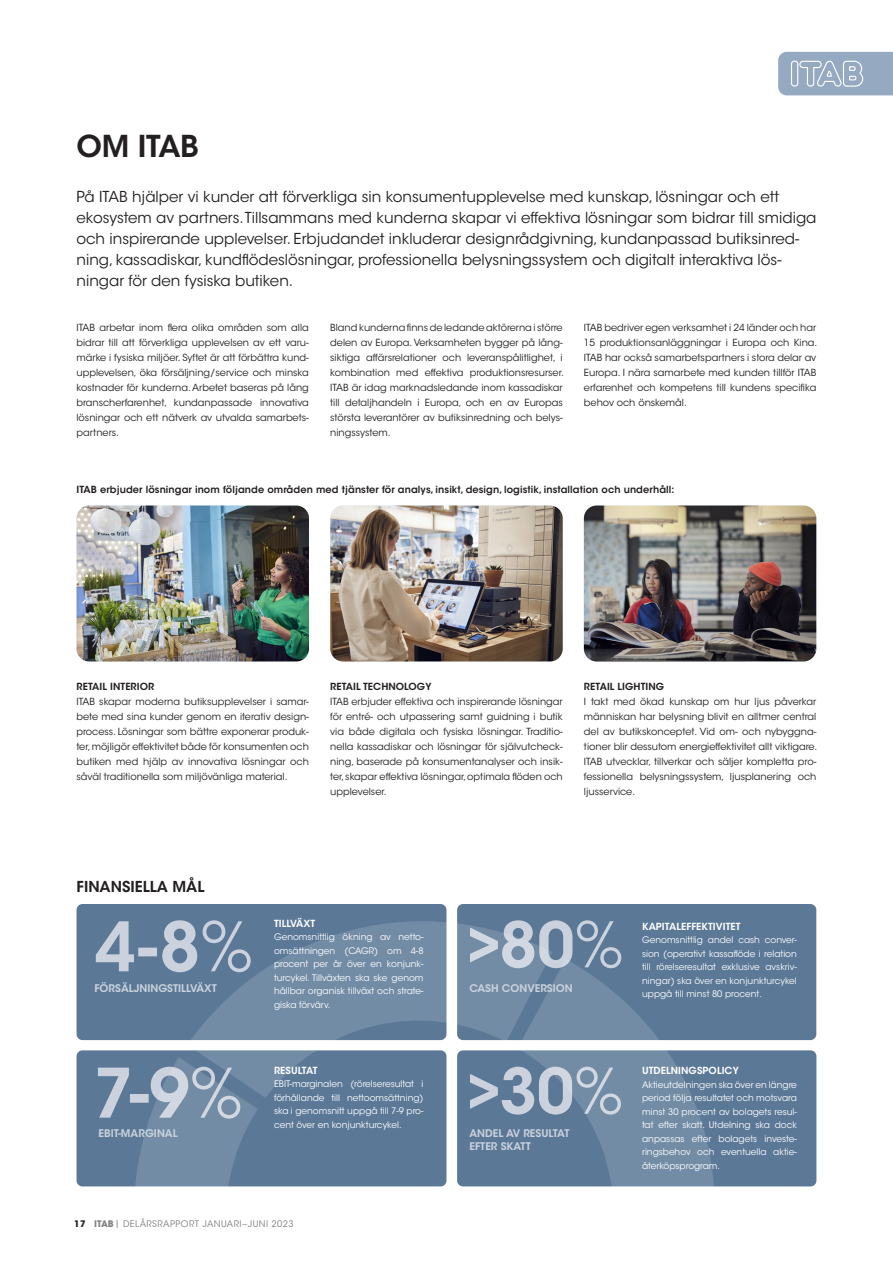
<style>
.page{position:relative;width:893px;height:1263px;background:#fff}
.page>*{position:absolute;margin:0;border:0;box-sizing:border-box;transform-origin:0 0}
.Huvudrubrik{font:600 30px "ITC Avant Garde Std";letter-spacing:-.01em;color:#231f20}
.Ingress{font:15px/21px "ITC Avant Garde Std";color:#231f20}
.Notrubrik{font:600 15px "ITC Avant Garde Std";color:#231f20}
.t1{font:600 10.5px/13.5px "ITC Avant Garde Std";color:#cbd2dd}
.Brödtext{font:9.75px/15px "ITC Avant Garde Std";color:#231f20;text-align:justify}
.Mellanrubrik_nivå_2{font:600 9.75px "ITC Avant Garde Std";letter-spacing:.01em;color:#231f20}
.Mellanrubrik_nivå_1{font:600 9.75px "ITC Avant Garde Std";letter-spacing:.01em;color:#fff}
.Mellanrubrik_nivå_1-2{font:600 9.75px "ITC Avant Garde Std";letter-spacing:.01em;color:#231f20}
.Bildtext{font:9px/13.5px "ITC Avant Garde Std";color:#fff;text-align:justify}
.t2{font:9px "ITC Avant Garde Std";letter-spacing:.05em;color:#808285}
.s1{font-weight:700;color:#231f20}
.s2{font-weight:700}
</style>
<div class="page">
<svg style="left:778px;top:52px;width:115px;height:43px;background:#9eb1c5"></svg>
<div style="left:77px;top:904px;width:369px;height:136px;background:#5b7897;border-radius:6px"></div>
<svg style="left:96px;top:937px;width:12px;height:26px"></svg>
<div style="left:457px;top:904px;width:359px;height:136px;background:#5b7897;border-radius:6px"></div>
<div style="left:457px;top:1050px;width:359px;height:136px;background:#5b7897;border-radius:6px"></div>
<div style="left:77px;top:1050px;width:369px;height:136px;background:#5b7897;border-radius:6px"></div>
<svg style="left:98px;top:1067px;width:10px;height:51px"></svg>
<img style="left:77px;top:505px;width:232px;height:156px">
<img style="left:330px;top:505px;width:233px;height:156px">
<img style="left:584px;top:505px;width:232px;height:156px">
<svg style="left:108px;top:904px;width:627px;height:282px"></svg>
<p class="Huvudrubrik" style="left:77px;top:127px;width:124px">OM ITAB</p>
<p class="Ingress" style="left:77px;top:187px;width:741px">På ITAB hjälper vi kunder att förverkliga sin konsumentupplevelse med kunskap, lösningar och ett ekosystem av partners. Tillsammans med kunderna skapar vi effektiva lösningar som bidrar till smidiga och inspirerande upplevelser. Erbjudandet inkluderar designrådgivning, kundanpassad butiksinred&shy;ning, kassadiskar, kundflödeslösningar, professionella belysningssystem och digitalt interaktiva lös&shy;ningar för den fysiska butiken.</p>
<p class="Brödtext" style="left:77px;top:320px;width:234px">ITAB arbetar inom flera olika områden som alla bidrar till att förverkliga upplevelsen av ett varu&shy;märke i fysiska miljöer. Syftet är att förbättra kund&shy;upplevelsen, öka försäljning/service och minska kostnader för kunderna. Arbetet baseras på lång branscherfarenhet, kundanpassade innovativa lösningar och ett nätverk av utvalda samarbets&shy;partners.</p>
<p class="Brödtext" style="left:330px;top:320px;width:235px">Bland kunderna finns de ledande aktörerna i större delen av Europa. Verksamheten bygger på lång&shy;siktiga affärsrelationer och leveranspålitlighet, i kombination med effektiva produktionsresurser.<br>ITAB är idag marknadsledande inom kassadiskar till detaljhandeln i Europa, och en av Europas största leverantörer av butiksinredning och belys&shy;ningssystem.</p>
<p class="Brödtext" style="left:584px;top:320px;width:235px">ITAB bedriver egen verksamhet i 24 länder och har 15 produktionsanläggningar i Europa och Kina.<br>ITAB har också samarbetspartners i stora delar av Europa. I nära samarbete med kunden tillför ITAB erfarenhet och kompetens till kundens specifika behov och önskemål.</p>
<p class="Mellanrubrik_nivå_2" style="left:77px;top:483px;width:599px">ITAB erbjuder lösningar inom följande områden med tjänster för analys, insikt, design, logistik, installation och underhåll:</p>
<p class="Mellanrubrik_nivå_1-2" style="left:77px;top:680px;width:79px">RETAIL INTERIOR</p>
<p class="Brödtext" style="left:77px;top:694px;width:234px">ITAB skapar moderna butiksupplevelser i samar&shy;bete med sina kunder genom en iterativ design&shy;process. Lösningar som bättre exponerar produk&shy;ter, möjligör effektivitet både för konsumenten och butiken med hjälp av innovativa lösningar och såväl traditionella som miljövänliga material.</p>
<p class="Mellanrubrik_nivå_1-2" style="left:330px;top:680px;width:103px">RETAIL TECHNOLOGY</p>
<p class="Brödtext" style="left:330px;top:694px;width:234px">ITAB erbjuder effektiva och inspirerande lösningar för entré- och utpassering samt guidning i butik via både digitala och fysiska lösningar. Traditio&shy;nella kassadiskar och lösningar för självutcheck&shy;ning, baserade på konsumentanalyser och insik&shy;ter, skapar effektiva lösningar, optimala flöden och upplevelser.</p>
<p class="Mellanrubrik_nivå_1-2" style="left:584px;top:680px;width:82px">RETAIL LIGHTING</p>
<p class="Brödtext" style="left:584px;top:694px;width:235px">I takt med ökad kunskap om hur ljus påverkar människan har belysning blivit en alltmer central del av butikskonceptet. Vid om- och nybyggna&shy;tioner blir dessutom energieffektivitet allt viktigare.<br>ITAB utvecklar, tillverkar och säljer kompletta pro&shy;fessionella belysningssystem, ljusplanering och ljusservice.</p>
<p class="Notrubrik" style="left:77px;top:877px;width:129px">FINANSIELLA MÅL</p>
<p class="t1" style="left:94px;top:982px;width:124px">FÖRSÄLJNINGSTILLVÄXT</p>
<p class="t1" style="left:99px;top:1126px;width:80px">EBIT-MARGINAL</p>
<p class="Mellanrubrik_nivå_1" style="left:274px;top:917px;width:43px">TILLVÄXT</p>
<p class="Bildtext" style="left:274px;top:930px;width:151px">Genomsnittlig ökning av netto&shy;omsättningen (CAGR) om 4-8 procent per år över en konjunk&shy;turcykel. Tillväxten ska ske genom hållbar organisk tillväxt och strate&shy;giska förvärv.</p>
<p class="Mellanrubrik_nivå_1" style="left:274px;top:1064px;width:45px">RESULTAT</p>
<p class="Bildtext" style="left:274px;top:1077px;width:151px">EBIT-marginalen (rörelseresultat i förhållande till nettoomsättning) ska i genomsnitt uppgå till 7-9 pro&shy;cent över en konjunkturcykel.</p>
<p class="t2" style="left:74px;top:1219px;width:221px"><span class="s1">17</span> <span class="s2">ITAB</span> DELÅRSRAPPORT JANUARI−JUNI 2023</p>
<p class="t1" style="left:469px;top:982px;width:105px">CASH CONVERSION</p>
<p class="t1" style="left:469px;top:1126px;width:102px">ANDEL AV RESULTAT<br>EFTER SKATT</p>
<p class="Mellanrubrik_nivå_1" style="left:642px;top:920px;width:100px">KAPITALEFFEKTIVITET</p>
<p class="Bildtext" style="left:642px;top:933px;width:156px">Genomsnittlig andel cash conver&shy;sion (operativt kassaflöde i relation till rörelseresultat exklusive avskriv&shy;ningar) ska över en konjunkturcykel uppgå till minst 80 procent.</p>
<p class="Mellanrubrik_nivå_1" style="left:642px;top:1064px;width:98px">UTDELNINGSPOLICY</p>
<p class="Bildtext" style="left:642px;top:1078px;width:156px">Aktieutdelningen ska över en längre period följa resultatet och motsvara minst 30 procent av bolagets resul&shy;tat efter skatt. Utdelning ska dock anpassas efter bolagets investe&shy;ringsbehov och eventuella aktie&shy;återköpsprogram.</p>
</div>
